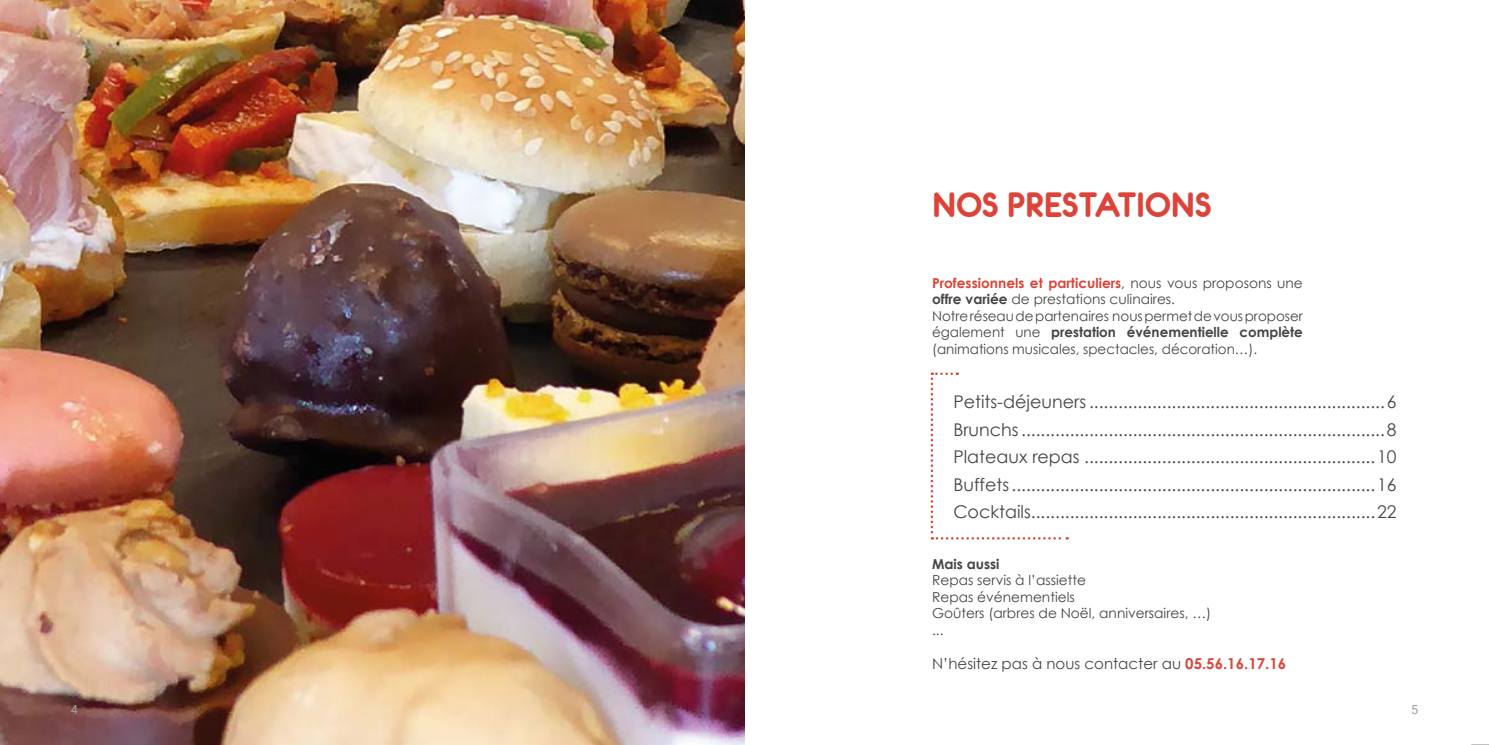
<style>
.page{position:relative;width:1489px;height:745px;background:#fff}
.page>*{position:absolute;margin:0;border:0;box-sizing:border-box;transform-origin:0 0}
.t1{font:37.5px "Eurofurencebold";color:#dc4439}
.t2{font:17.5px/27.5px "Century Gothic";color:#484644;text-align:justify}
.t3{font:15px "Century Gothic";color:#484644}
.t4{font:13.75px/16.5px "Century Gothic";color:#484644}
.t5{font:700 13.75px "Century Gothic";color:#484644}
.t6{font:12.5px "Roboto";color:#9d9d9c}
.s1{font-weight:700;color:#dc4439}
.s2{font-weight:700}
</style>
<div class="page">
<img style="left:0;top:0;width:744px;height:744px">
<svg style="left:930px;top:372px;width:137px;height:167px"></svg>
<h1 class="t1" style="left:932px;top:186px;width:281px">NOS PRESTATIONS</h1>
<p class="t4" style="left:932px;top:274px;width:372px"><span class="s1">Professionnels et particuliers</span>, nous vous proposons une <span class="s2">offre variée</span> de prestations culinaires.<br>Notre réseau de partenaires nous permet de vous proposer également une <span class="s2">prestation événementielle complète </span>(animations musicales, spectacles, décoration…).</p>
<p class="t2" style="left:953px;top:387px;width:444px">Petits-déjeuners .............................................................6<br>Brunchs...........................................................................8<br>Plateaux repas ............................................................10<br>Buffets...........................................................................16<br>Cocktails.......................................................................22</p>
<p class="t5" style="left:932px;top:553px;width:69px">Mais aussi</p>
<p class="t4" style="left:932px;top:571px;width:281px">Repas servis à l’assiette<br>Repas événementiels<br>Goûters (arbres de Noël, anniversaires, …) ...</p>
<p class="t3" style="left:932px;top:653px;width:355px">N’hésitez pas à nous contacter au <span class="s1">05.56.16.17.16</span></p>
<p class="t6" style="left:71px;top:700px;width:9px">4</p>
<p class="t6" style="left:1410px;top:700px;width:9px">5</p>
</div>
